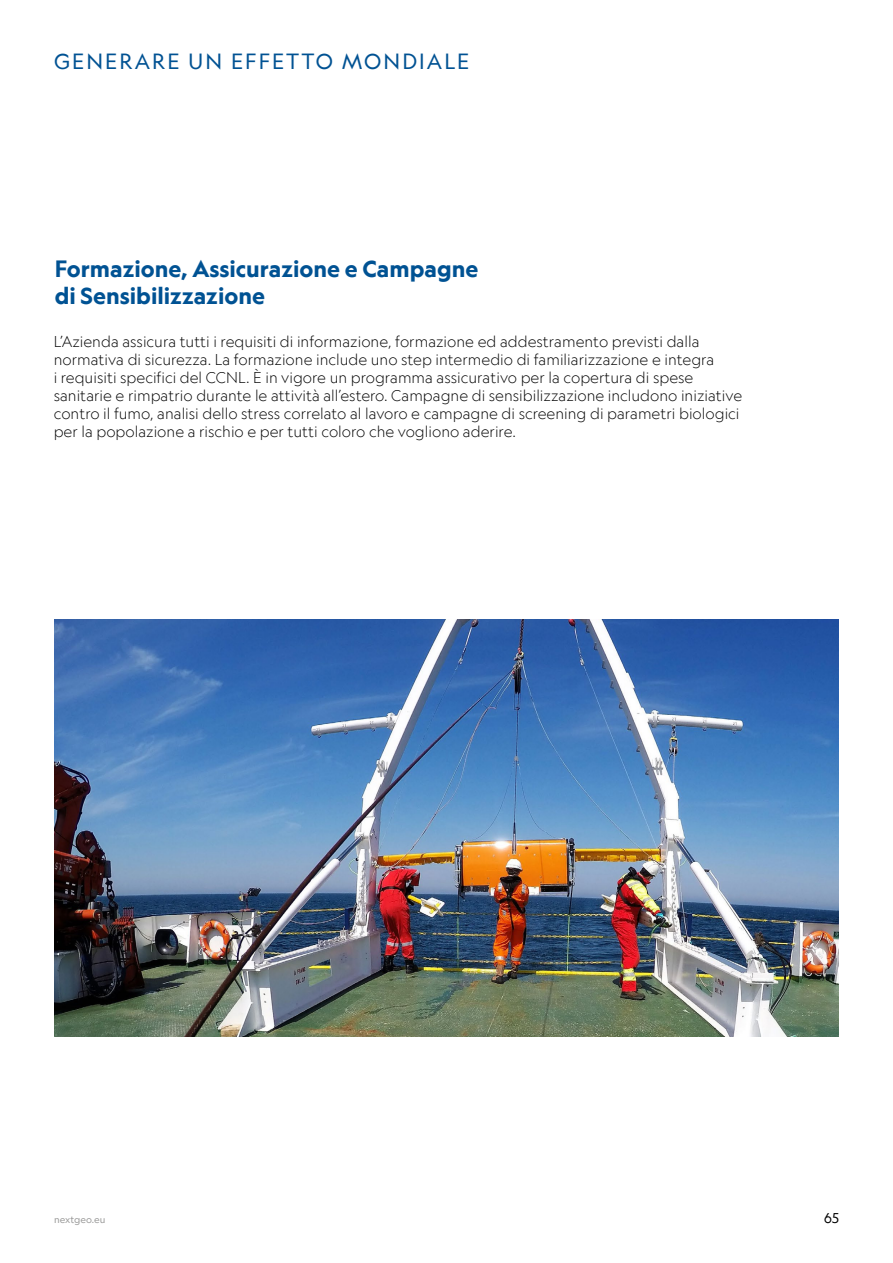
<style>
.page{position:relative;width:893px;height:1263px;background:#fff}
.page>*{position:absolute;margin:0;border:0;box-sizing:border-box;transform-origin:0 0}
.t1{font:700 22.5px/27px "Geograph";color:#005293}
.t2{font:21px "Geograph";letter-spacing:.1em;color:#005293}
.t3{font:300 15px/18px "Geograph";color:#000}
.t4{font:13.5px "Geograph";color:#000}
.t5{font:9.6px "Geograph";color:#9d9d9c}
</style>
<div class="page">
<img style="left:55px;top:619px;width:784px;height:417px">
<h2 class="t2" style="left:54px;top:49px;width:417px">GENERARE UN EFFETTO MONDIALE</h2>
<h1 class="t1" style="left:55px;top:255px;width:425px">Formazione, Assicurazione e Campagne di Sensibilizzazione</h1>
<p class="t3" style="left:54px;top:332px;width:690px">L’Azienda assicura tutti i requisiti di informazione, formazione ed addestramento previsti dalla normativa di sicurezza. La formazione include uno step intermedio di familiarizzazione e integra<br>i requisiti specifici del CCNL. È in vigore un programma assicurativo per la copertura di spese sanitarie e rimpatrio durante le attività all’estero. Campagne di sensibilizzazione includono iniziative contro il fumo, analisi dello stress correlato al lavoro e campagne di screening di parametri biologici per la popolazione a rischio e per tutti coloro che vogliono aderire.</p>
<p class="t5" style="left:54px;top:1213px;width:53px">nextgeo.eu</p>
<p class="t4" style="left:824px;top:1209px;width:16px">65</p>
</div>
